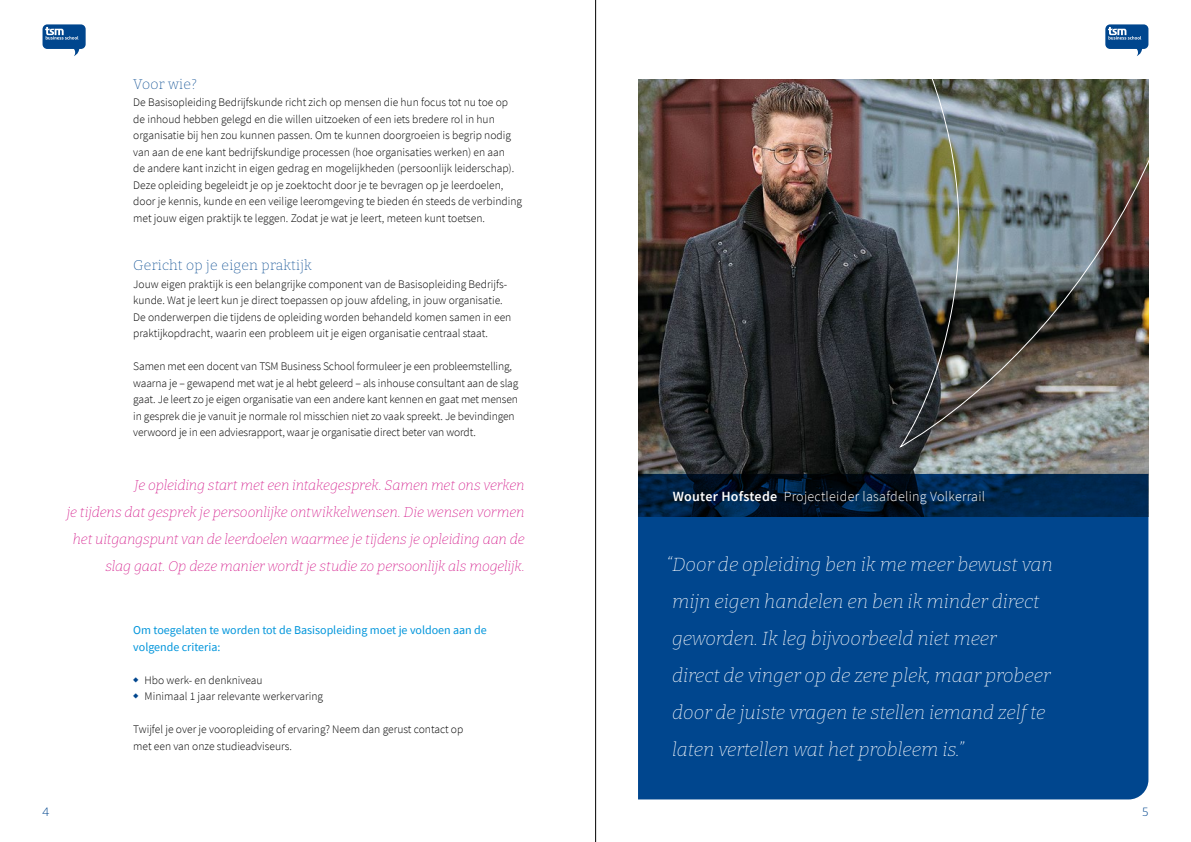
<style>
.page{position:relative;width:1191px;height:842px;background:#fff}
.page>*{position:absolute;margin:0;border:0;box-sizing:border-box;transform-origin:0 0}
.t1{font:italic 200 19px/37px "Bitter";color:#fff}
.t2{font:italic 200 14px/27px "Bitter";letter-spacing:-.01em;color:#cf007f;text-align:right}
.t3{font:300 14px "Source Sans Pro";letter-spacing:.02em;color:#fff}
.t4{font:200 14px "Bitter";letter-spacing:.02em;color:#00468e}
.t5{font:12px/16.5px "Source Sans Pro";color:#0095db}
.t6{font:300 12px "Bitter";color:#00468e}
.t7{font:300 11.5px/16.5px "Source Sans Pro";color:#000}
.s1{font-weight:600}
</style>
<div class="page">
<div style="left:43px;top:24px;width:43px;height:25px;background:#00468e;border-radius:5px"></div>
<svg style="left:74px;top:49px;width:5px;height:7px"></svg>
<svg style="left:45px;top:27px;width:33px;height:13px"></svg>
<img style="left:638px;top:79px;width:510px;height:395px">
<svg style="left:638px;top:474px;width:510px;height:325px;background:#004083"></svg>
<img style="left:729px;top:24px;width:420px;height:426px">
<hr style="left:595px;top:0;width:1px;height:842px;background:#000">
<p class="t4" style="left:133px;top:75px;width:65px">Voor wie?</p>
<p class="t7" style="left:133px;top:94px;width:390px">De Basisopleiding Bedrijfskunde richt zich op mensen die hun focus tot nu toe op de inhoud hebben gelegd en die willen uitzoeken of een iets bredere rol in hun organisatie bij hen zou kunnen passen. Om te kunnen doorgroeien is begrip nodig van aan de ene kant bedrijfskundige processen (hoe organisaties werken) en aan<br>de andere kant inzicht in eigen gedrag en mogelijkheden (persoonlijk leiderschap).<br>Deze opleiding begeleidt je op je zoektocht door je te bevragen op je leerdoelen, door je kennis, kunde en een veilige leeromgeving te bieden én steeds de verbinding met jouw eigen praktijk te leggen. Zodat je wat je leert, meteen kunt toetsen.</p>
<p class="t4" style="left:133px;top:256px;width:180px">Gericht op je eigen praktijk</p>
<p class="t7" style="left:133px;top:276px;width:380px">Jouw eigen praktijk is een belangrijke component van de Basisopleiding Bedrijfs&shy;kunde. Wat je leert kun je direct toepassen op jouw afdeling, in jouw organisatie.<br>De onderwerpen die tijdens de opleiding worden behandeld komen samen in een praktijkopdracht, waarin een probleem uit je eigen organisatie centraal staat.</p>
<p class="t7" style="left:133px;top:358px;width:387px">Samen met een docent van TSM Business School formuleer je een probleemstelling, waarna je – gewapend met wat je al hebt geleerd – als inhouse consultant aan de slag gaat. Je leert zo je eigen organisatie van een andere kant kennen en gaat met mensen in gesprek die je vanuit je normale rol misschien niet zo vaak spreekt. Je bevindingen verwoord je in een adviesrapport, waar je organisatie direct beter van wordt.</p>
<p class="t2" style="left:67px;top:471px;width:459px">Je opleiding start met een intakegesprek. Samen met ons verken<br>je tijdens dat gesprek je persoonlijke ontwikkelwensen. Die wensen vormen het uitgangspunt van de leerdoelen waarmee je tijdens je opleiding aan de slag gaat. Op deze manier wordt je studie zo persoonlijk als mogelijk.</p>
<p class="t3" style="left:673px;top:488px;width:314px"><span class="s1">Wouter Hofstede</span> Projectleider lasafdeling Volkerrail</p>
<p class="t1" style="left:666px;top:545px;width:388px">“Door de opleiding ben ik me meer bewust van mijn eigen handelen en ben ik minder direct geworden. Ik leg bijvoorbeeld niet meer<br>direct de vinger op de zere plek, maar probeer door de juiste vragen te stellen iemand zelf te laten vertellen wat het probleem is.”</p>
<p class="t5" style="left:133px;top:622px;width:355px">Om toegelaten te worden tot de Basisopleiding moet je voldoen aan de volgende criteria:</p>
<p class="t7" style="left:133px;top:672px;width:131px"><sup>◆</sup> Hbo werk- en denkniveau</p>
<p class="t7" style="left:133px;top:688px;width:191px"><sup>◆</sup> Minimaal 1 jaar relevante werkervaring</p>
<p class="t7" style="left:133px;top:721px;width:331px">Twijfel je over je vooropleiding of ervaring? Neem dan gerust contact op met een van onze studieadviseurs.</p>
<p class="t6" style="left:43px;top:804px;width:8px">4</p>
<p class="t6" style="left:1142px;top:804px;width:8px">5</p>
</div>
